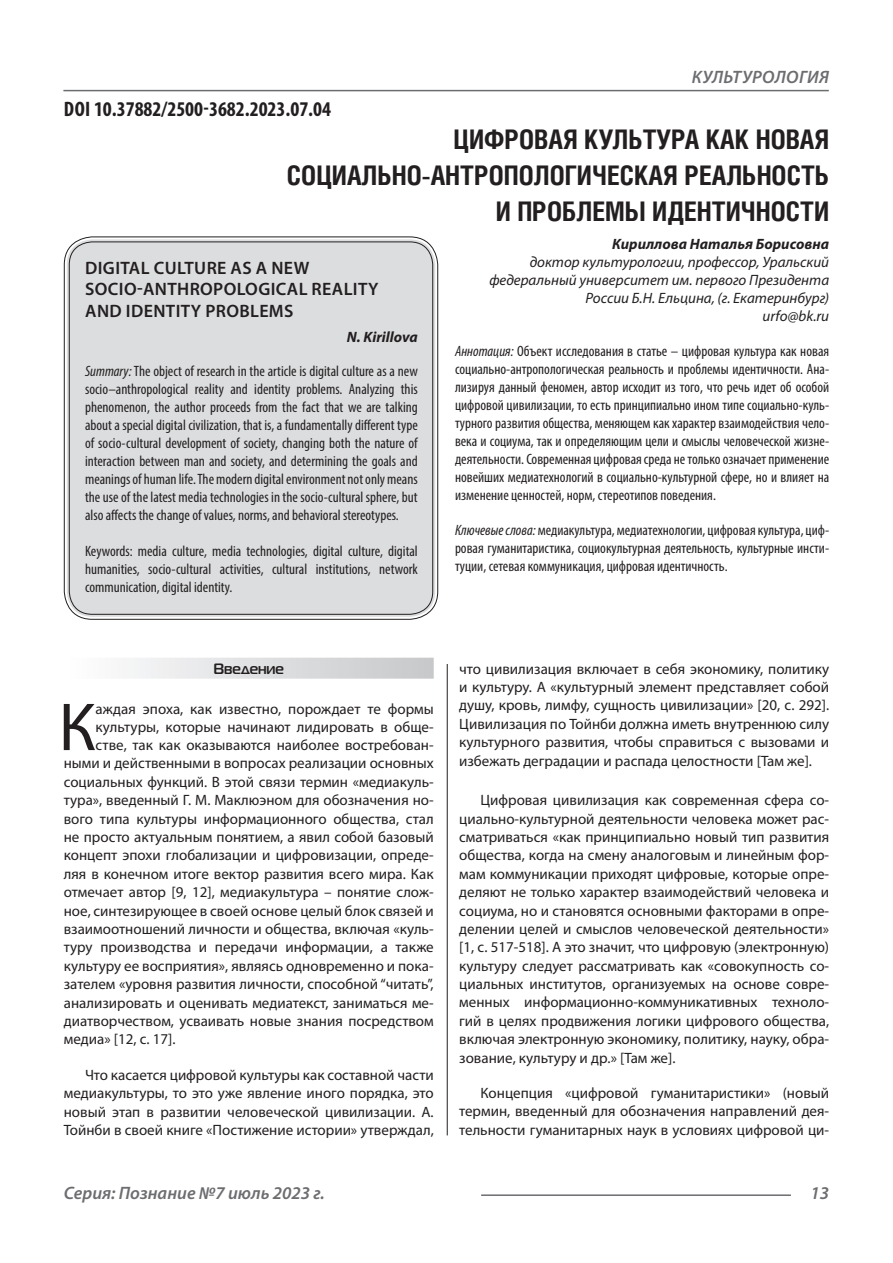
<style>
.page{position:relative;width:893px;height:1263px;background:#fff}
.page>*{position:absolute;margin:0;border:0;box-sizing:border-box;transform-origin:0 0}
.Статья_текст_первый{font:68.4px "Myriad Pro";color:#231f20}
.Статья_название{font:700 27px "Helios Cond C";color:#231f20}
.ДОИ{font:700 condensed 21px "Myriad Pro";color:#231f20}
.Статья_название_англ{font:600 18px "Myriad Pro";letter-spacing:.02em;color:#231f20}
.t1{font:italic 600 18px "Myriad Pro";color:#6c6d70}
.t2{font:italic 600 18px "Myriad Pro";letter-spacing:.02em;color:#6c6d70}
.Статья_текст{font:15px/18.5px "Myriad Pro";color:#231f20;text-align:justify}
.Статья_текст_первый-2{font:15px "Myriad Pro";color:#231f20}
.Статья_аннотация_тек{font:condensed 15px/18px "Myriad Pro";color:#231f20;text-align:justify}
.Статья_аннотация_анг{font:condensed 15px/18px "Myriad Pro";color:#231f20;text-align:justify}
.Статья_автор_инфо{font:italic 15px/18px "Myriad Pro";color:#231f20;text-align:right}
.Статья_автор_фио_рус{font:italic 700 15px "Myriad Pro";color:#231f20}
.Статья_автор_англ{font:italic 700 15px "Myriad Pro";color:#231f20}
.Статья_подзаголовок{font:700 15px "Magistral C";color:#231f20}
.s1{font-style:italic}
</style>
<div class="page">
<hr style="left:447px;top:128px;width:1px;height:1007px;background:#231f20">
<hr style="left:63px;top:90px;width:766px;height:1px;background:#6c6d70">
<hr style="left:481px;top:1194px;width:310px;height:2px;background:#6c6d70">
<div style="left:67px;top:239px;width:368px;height:378px;background:#dcdddf;border-radius:26px"></div>
<div style="left:64px;top:658px;width:370px;height:21px;background:linear-gradient(to right,#fefeff,#c6c8ca)"></div>
<p class="ДОИ" style="left:64px;top:96px;width:269px">DOI 10.37882/2500-3682.2023.07.04</p>
<p class="t2" style="left:692px;top:66px;width:139px">КУЛЬТУРОЛОГИЯ</p>
<p class="Статья_название" style="left:453px;top:124px;width:377px">ЦИФРОВАЯ КУЛЬТУРА КАК НОВАЯ</p>
<p class="Статья_название" style="left:287px;top:160px;width:544px">СОЦИАЛЬНО-АНТРОПОЛОГИЧЕСКАЯ РЕАЛЬНОСТЬ</p>
<p class="Статья_название" style="left:496px;top:196px;width:335px">И ПРОБЛЕМЫ ИДЕНТИЧНОСТИ</p>
<p class="Статья_автор_фио_рус" style="left:612px;top:235px;width:219px">Кириллова Наталья Борисовна</p>
<p class="Статья_автор_инфо" style="left:489px;top:253px;width:341px">доктор культурологии, профессор, Уральский федеральный университет им. первого Президента<br>России Б.Н. Ельцина, (г. Екатеринбург)</p>
<p class="Статья_автор_инфо" style="left:763px;top:307px;width:68px">urfo@bk.ru</p>
<p class="Статья_аннотация_тек" style="left:455px;top:342px;width:376px"><span class="s1">Аннотация:</span> Объект исследования в статье – цифровая культура как новая социально-антропологическая реальность и проблемы идентичности. Ана&shy;лизируя данный феномен, автор исходит из того, что речь идет об особой цифровой цивилизации, то есть принципиально ином типе социально-куль&shy;турного развития общества, меняющем как характер взаимодействия чело&shy;века и социума, так и определяющим цели и смыслы человеческой жизне&shy;деятельности. Современная цифровая среда не только означает применение новейших медиатехнологий в социально-культурной сфере, но и влияет на изменение ценностей, норм, стереотипов поведения.</p>
<p class="Статья_аннотация_тек" style="left:455px;top:521px;width:376px"><span class="s1">Ключевые слова:</span>медиакультура, медиатехнологии, цифровая культура, циф&shy;ровая гуманитаристика, социокультурная деятельность, культурные инсти&shy;туции, сетевая коммуникация, цифровая идентичность.</p>
<p class="Статья_название_англ" style="left:85px;top:256px;width:226px">DIGITAL CULTURE AS A NEW</p>
<p class="Статья_название_англ" style="left:85px;top:278px;width:295px">SOCIO-ANTHROPOLOGICAL REALITY</p>
<p class="Статья_название_англ" style="left:85px;top:299px;width:210px">AND IDENTITY PROBLEMS</p>
<p class="Статья_автор_англ" style="left:347px;top:327px;width:72px">N. Kirillova</p>
<p class="Статья_аннотация_анг" style="left:85px;top:362px;width:334px"><span class="s1">Summary:</span>The object of research in the article is digital culture as a new socio–anthropological reality and identity problems. Analyzing this phenomenon, the author proceeds from the fact that we are talking about a special digital civilization, that is, a fundamentally different type of socio-cultural development of society, changing both the nature of interaction between man and society, and determining the goals and meanings of human life. The modern digital environment not only means the use of the latest media technologies in the socio-cultural sphere, but also affects the change of values, norms, and behavioral stereotypes.</p>
<p class="Статья_аннотация_анг" style="left:85px;top:542px;width:334px">Keywords: media culture, media technologies, digital culture, digital humanities, socio-cultural activities, cultural institutions, network communication, digital identity.</p>
<p class="Статья_подзаголовок" style="left:213px;top:660px;width:72px">Введение</p>
<p class="Статья_текст_первый" style="left:59px;top:685px;width:39px">К</p>
<p class="Статья_текст_первый-2" style="left:96px;top:700px;width:340px">аждая эпоха, как известно, порождает те формы</p>
<p class="Статья_текст_первый-2" style="left:96px;top:718px;width:340px">культуры, которые начинают лидировать в обще-</p>
<p class="Статья_текст_первый-2" style="left:96px;top:736px;width:340px">стве, так как оказываются наиболее востребован-</p>
<p class="Статья_текст_первый-2" style="left:64px;top:754px;width:371px">ными и действенными в вопросах реализации основных</p>
<p class="Статья_текст_первый-2" style="left:64px;top:772px;width:371px">социальных функций. В этой связи термин «медиакуль-</p>
<p class="Статья_текст_первый-2" style="left:64px;top:791px;width:371px">тура», введенный Г. М. Маклюэном для обозначения но-</p>
<p class="Статья_текст_первый-2" style="left:64px;top:809px;width:371px">вого типа культуры информационного общества, стал</p>
<p class="Статья_текст_первый-2" style="left:64px;top:828px;width:371px">не просто актуальным понятием, а явил собой базовый</p>
<p class="Статья_текст_первый-2" style="left:64px;top:846px;width:371px">концепт эпохи глобализации и цифровизации, опреде-</p>
<p class="Статья_текст_первый-2" style="left:64px;top:864px;width:371px">ляя в конечном итоге вектор развития всего мира. Как</p>
<p class="Статья_текст_первый-2" style="left:64px;top:883px;width:371px">отмечает автор [9, 12], медиакультура – понятие слож-</p>
<p class="Статья_текст_первый-2" style="left:64px;top:901px;width:371px">ное, синтезирующее в своей основе целый блок связей и</p>
<p class="Статья_текст_первый-2" style="left:64px;top:920px;width:371px">взаимоотношений личности и общества, включая «куль-</p>
<p class="Статья_текст_первый-2" style="left:64px;top:938px;width:371px">туру производства и передачи информации, а также</p>
<p class="Статья_текст_первый-2" style="left:64px;top:956px;width:371px">культуру ее восприятия», являясь одновременно и пока-</p>
<p class="Статья_текст_первый-2" style="left:64px;top:975px;width:371px">зателем «уровня развития личности, способной “читать”,</p>
<p class="Статья_текст_первый-2" style="left:64px;top:993px;width:371px">анализировать и оценивать медиатекст, заниматься ме-</p>
<p class="Статья_текст_первый-2" style="left:64px;top:1012px;width:371px">диатворчеством, усваивать новые знания посредством</p>
<p class="Статья_текст_первый-2" style="left:64px;top:1030px;width:113px">медиа» [12, с. 17].</p>
<p class="Статья_текст" style="left:64px;top:1065px;width:371px;text-indent:21px">Что касается цифровой культуры как составной части медиакультуры, то это уже явление иного порядка, это новый этап в развитии человеческой цивилизации. А.<br>Тойнби в своей книге «Постижение истории» утверждал,</p>
<p class="Статья_текст" style="left:459px;top:659px;width:371px">что цивилизация включает в себя экономику, политику и культуру. А «культурный элемент представляет собой душу, кровь, лимфу, сущность цивилизации» [20, с. 292].<br>Цивилизация по Тойнби должна иметь внутреннюю силу культурного развития, чтобы справиться с вызовами и избежать деградации и распада целостности [Там же].</p>
<p class="Статья_текст" style="left:459px;top:791px;width:371px;text-indent:21px">Цифровая цивилизация как современная сфера со&shy;циально-культурной деятельности человека может рас&shy;сматриваться «как принципиально новый тип развития общества, когда на смену аналоговым и линейным фор&shy;мам коммуникации приходят цифровые, которые опре&shy;деляют не только характер взаимодействий человека и социума, но и становятся основными факторами в опре&shy;делении целей и смыслов человеческой деятельности» [1, с. 517-518]. А это значит, что цифровую (электронную) культуру следует рассматривать как «совокупность со&shy;циальных институтов, организуемых на основе совре&shy;менных информационно-коммуникативных техноло&shy;гий в целях продвижения логики цифрового общества, включая электронную экономику, политику, науку, обра&shy;зование, культуру и др.» [Там же].</p>
<p class="Статья_текст" style="left:459px;top:1083px;width:371px;text-indent:21px">Концепция «цифровой гуманитаристики» (новый термин, введенный для обозначения направлений дея&shy;тельности гуманитарных наук в условиях цифровой ци-</p>
<p class="t1" style="left:64px;top:1182px;width:263px">Серия: Познание №7 июль 2023 г.</p>
<p class="t1" style="left:810px;top:1182px;width:20px">13</p>
</div>
